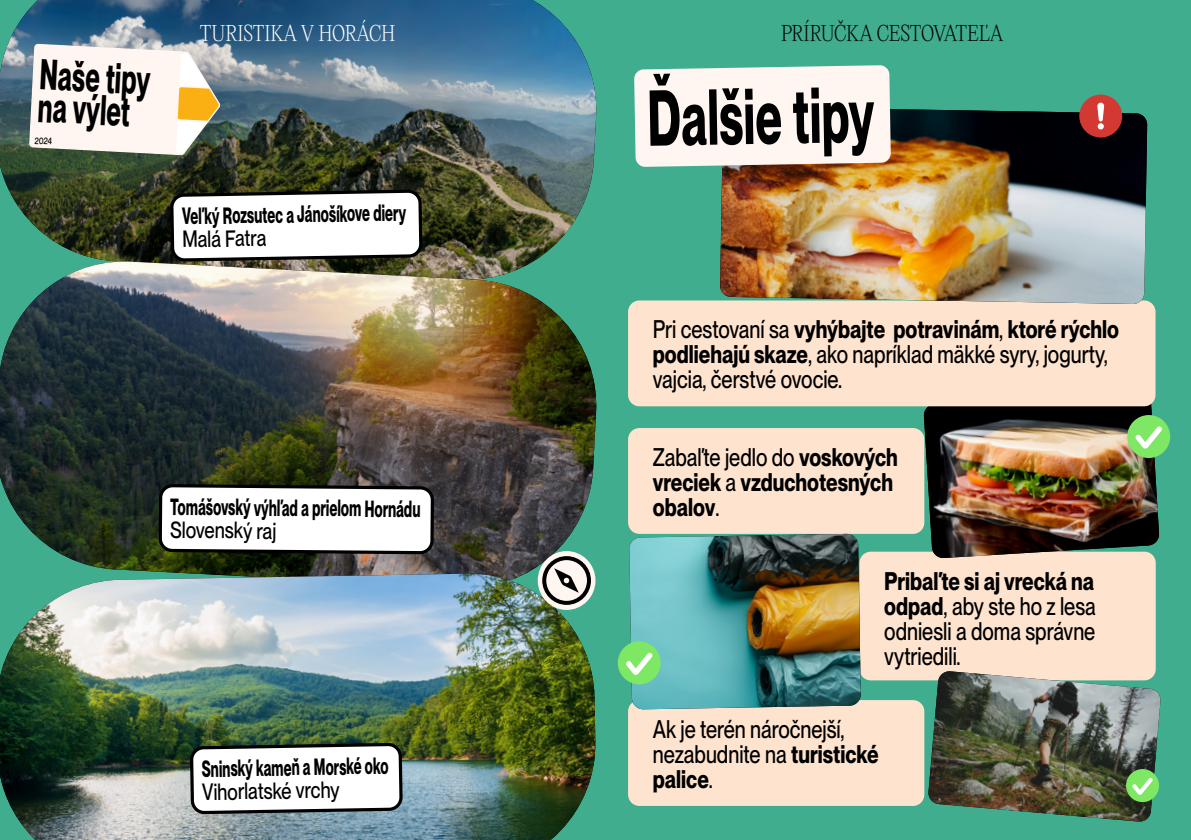
<style>
.page{position:relative;width:1191px;height:840px;background:#fff}
.page>*{position:absolute;margin:0;border:0;box-sizing:border-box;transform-origin:0 0}
.t1{font:77.2px "OT Neue Montreal Bold Squeezed";color:#000}
.t2{font:42px/32.6px "OT Neue Montreal Bold Squeezed";color:#000}
.t3{font:25px/25px "OT Neue Montreal Medium Semi Squeezed";color:#000}
.t4{font:25px/25px "OT Neue Montreal Bold Semi Squeezed";color:#000}
.t5{font:23px "OT Neue Montreal Bold Squeezed";color:#000}
.t6{font:23px "OT Neue Montreal Medium Semi Squeezed";color:#000}
.t7{font:200 20px "PP Editorial New";letter-spacing:-.02em;color:#000}
.t8{font:200 20px "PP Editorial New";color:#fff}
.t9{font:9.4px "OT Neue Montreal Medium Semi Squeezed";color:#000}
.s1{font-family:"OT Neue Montreal Medium Semi Squeezed"}
.s2{font-family:"OT Neue Montreal Bold Semi Squeezed"}
</style>
<div class="page">
<div style="left:0;top:0;width:1191px;height:839px;background:#40ad8f"></div>
<img style="left:0;top:0;width:597px;height:258px">
<img style="left:0;top:261px;width:597px;height:311px">
<img style="left:0;top:573px;width:596px;height:266px">
<img style="left:157px;top:0;width:278px;height:839px">
<svg style="left:191px;top:744px;width:212px;height:68px;background:#e0e0e0"></svg>
<img style="left:28px;top:44px;width:395px;height:216px">
<div style="left:859px;top:551px;width:296px;height:129px;background:#fee4cf;border-radius:11px"></div>
<div style="left:628px;top:300px;width:527px;height:106px;background:#fee4cf;border-radius:11px"></div>
<div style="left:628px;top:428px;width:296px;height:105px;background:#fee4cf;border-radius:11px"></div>
<div style="left:628px;top:699px;width:296px;height:106px;background:#fee4cf;border-radius:11px"></div>
<img style="left:720px;top:107px;width:427px;height:197px">
<img style="left:629px;top:533px;width:232px;height:176px">
<div style="left:634px;top:65px;width:257px;height:102px;background:#fff6f1"></div>
<div style="left:1079px;top:94px;width:43px;height:43px;background:#d43833;border-radius:50%"></div>
<svg style="left:1097px;top:103px;width:7px;height:26px"></svg>
<img style="left:928px;top:670px;width:233px;height:151px">
<div style="left:618px;top:641px;width:42px;height:43px;background:#7ee764;border-radius:50%"></div>
<svg style="left:626px;top:652px;width:26px;height:22px"></svg>
<div style="left:1127px;top:415px;width:43px;height:43px;background:#7ee764;border-radius:50%"></div>
<img style="left:923px;top:391px;width:239px;height:167px">
<svg style="left:538px;top:550px;width:57px;height:59px"></svg>
<svg style="left:542px;top:556px;width:49px;height:48px;background:#a5a29e"></svg>
<h2 class="t2" style="left:41px;top:59px;width:112px;rotate:3deg">Naše tipy na výlet</h2>
<p class="t9" style="left:35px;top:135px;width:19px;rotate:3deg">2024</p>
<p class="t8" style="left:200px;top:20px;width:197px">TURISTIKA V HORÁCH</p>
<p class="t5" style="left:182px;top:202px;width:226px;rotate:-1deg">Veľký Rozsutec a Jánošíkove diery</p>
<p class="t6" style="left:182px;top:225px;width:86px;rotate:-1deg">Malá Fatra</p>
<p class="t5" style="left:171px;top:491px;width:252px;rotate:1deg">Tomášovský výhľad a prielom Hornádu</p>
<p class="t6" style="left:170px;top:515px;width:108px;rotate:1deg">Slovenský raj</p>
<p class="t5" style="left:201px;top:754px;width:188px;rotate:-1deg">Sninský kameň a Morské oko</p>
<p class="t6" style="left:202px;top:777px;width:139px;rotate:-1deg">Vihorlatské vrchy</p>
<p class="t7" style="left:781px;top:20px;width:223px">PRÍRUČKA CESTOVATEĽA</p>
<h1 class="t1" style="left:646px;top:72px;width:229px;rotate:-1deg">Ďalšie tipy</h1>
<p class="t4" style="left:653px;top:317px;width:468px"><span class="s1">Pri cestovaní sa</span> vyhýbajte potravinám<span class="s1">,</span> ktoré rýchlo</p>
<p class="t3" style="left:653px;top:342px;width:456px"><span class="s2">podliehajú skaze</span>, ako napríklad mäkké syry, jogurty, vajcia, čerstvé ovocie.</p>
<p class="t3" style="left:653px;top:444px;width:246px">Zabaľte jedlo do <span class="s2">voskových</span></p>
<p class="t4" style="left:653px;top:469px;width:242px">vreciek <span class="s1">a</span> vzduchotesných obalov<span class="s1">.</span></p>
<p class="t4" style="left:884px;top:568px;width:211px">Pribaľte si aj vrecká na</p>
<p class="t3" style="left:884px;top:593px;width:213px;text-align:justify"><span class="s2">odpad</span>, aby ste ho z lesa odniesli a doma správne vytriedili.</p>
<p class="t3" style="left:653px;top:716px;width:227px">Ak je terén náročnejší, nezabudnite na <span class="s2">turistické</span></p>
<p class="t4" style="left:653px;top:766px;width:62px">palice<span class="s1">.</span></p>
</div>
